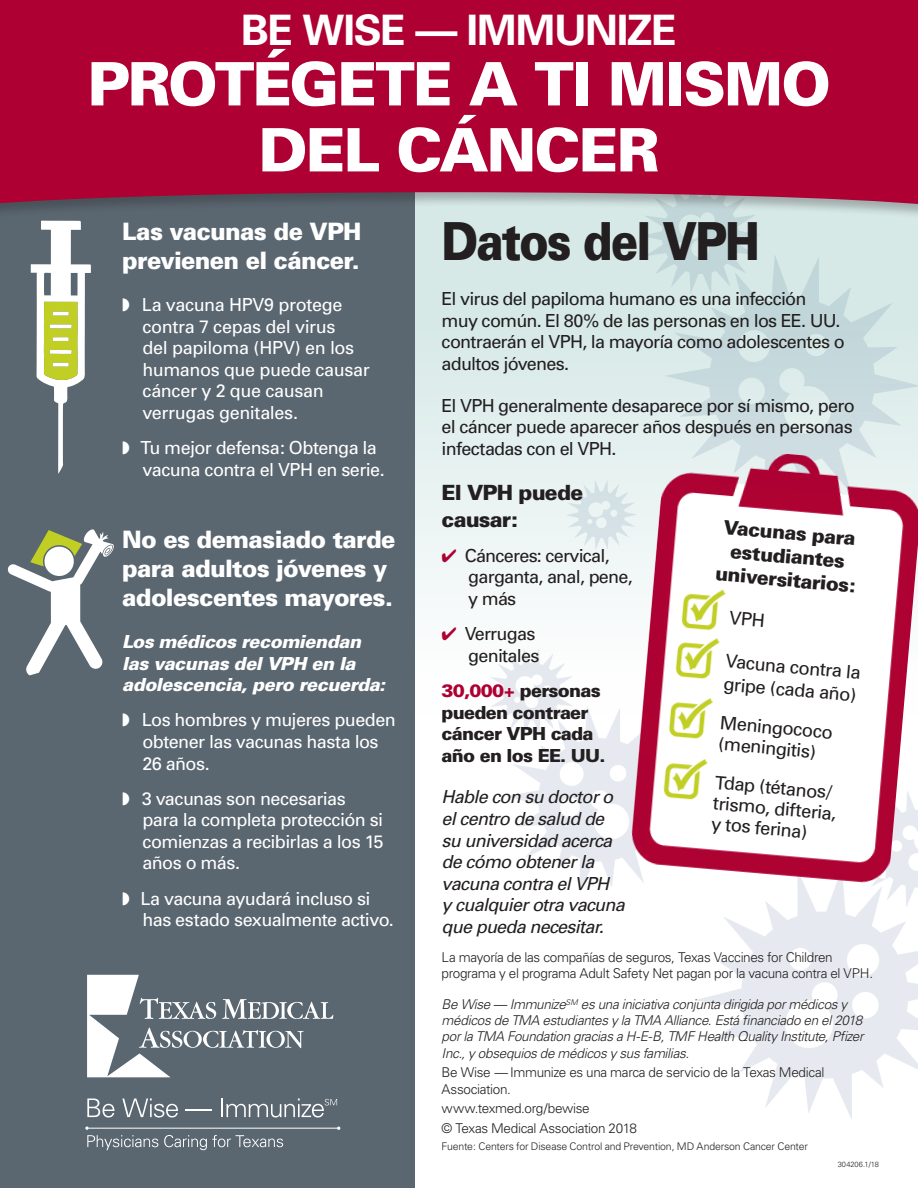
<style>
.page{position:relative;width:918px;height:1188px;background:#fff}
.page>*{position:absolute;margin:0;border:0;box-sizing:border-box;transform-origin:0 0}
.t1{font:900 60px "Univers";letter-spacing:-.035em;color:#fff}
.t2{font:900 52.5px "Univers";letter-spacing:-.045em;color:#231f20;scale:.85 1}
.t3{font:700 42px "Univers";letter-spacing:-.03em;color:#fff}
.t4{font:900 24px/28.8px "Univers";letter-spacing:-.03em;color:#fff}
.t5{font:900 21px/26.2px "Univers";letter-spacing:-.035em;color:#231f20}
.t6{font:900 19.5px/23.4px "Univers";color:#231f20;text-align:center}
.t7{font:18.45px/23px "Univers";color:#231f20}
.bulleted_copy{font:18px/21.6px "Univers";letter-spacing:-.03em;color:#fff}
.bulleted_copy-2{font:18px/21.6px "Univers";letter-spacing:-.04em;color:#231f20}
.bulleted_copy-3{font:italic 18px/21.6px "Univers";letter-spacing:-.04em;color:#231f20}
.t8{font:italic 900 18px/21.6px "Univers";letter-spacing:-.025em;color:#fff}
.bulleted_copy-4{font:900 18px/21.6px "Univers";letter-spacing:-.04em;color:#231f20}
.t9{font:300 13.5px/16.2px "Univers";letter-spacing:-.025em;color:#231f20}
.t10{font:italic 300 13.5px/16.2px "Univers";letter-spacing:-.025em;color:#231f20}
.t11{font:300 10.5px "Univers";letter-spacing:-.015em;color:#231f20}
.t12{font:300 7.5px "Univers";letter-spacing:.005em;color:#231f20}
.s1{color:#ae0032}
.s2{font-style:italic}
</style>
<div class="page">
<svg style="left:415px;top:220px;width:220px;height:377px;background:#e0eeec"></svg>
<img style="left:635px;top:220px;width:283px;height:223px">
<img style="left:489px;top:649px;width:140px;height:242px">
<img style="left:696px;top:886px;width:222px;height:233px">
<img style="left:562px;top:478px;width:67px;height:71px">
<div style="left:0;top:156px;width:415px;height:1032px;background:#5a6670"></div>
<svg style="left:87px;top:975px;width:246px;height:102px"></svg>
<svg style="left:87px;top:1098px;width:27px;height:19px"></svg>
<svg style="left:122px;top:1098px;width:56px;height:19px"></svg>
<hr style="left:186px;top:1109px;width:26px;height:2px;background:#fff">
<svg style="left:164px;top:1135px;width:119px;height:15px"></svg>
<hr style="left:88px;top:1128px;width:250px;height:1px;background:#fff">
<svg style="left:85px;top:1127px;width:73px;height:23px"></svg>
<svg style="left:221px;top:1098px;width:116px;height:19px"></svg>
<div style="left:0;top:0;width:918px;height:220px;background:#231f20;opacity:.3"></div>
<div style="left:0;top:0;width:918px;height:205px;background:#ae0032"></div>
<img style="left:629px;top:443px;width:289px;height:443px">
<img style="left:675px;top:582px;width:54px;height:64px">
<img style="left:669px;top:631px;width:54px;height:64px">
<img style="left:662px;top:691px;width:55px;height:64px">
<img style="left:657px;top:752px;width:54px;height:64px">
<svg style="left:31px;top:221px;width:60px;height:253px"></svg>
<svg style="left:53px;top:363px;width:16px;height:4px"></svg>
<svg style="left:7px;top:529px;width:107px;height:146px"></svg>
<svg style="left:729px;top:611px;width:35px;height:16px"></svg>
<p class="t3" style="left:241px;top:5px;width:438px">BE WISE — IMMUNIZE</p>
<p class="t1" style="left:87px;top:47px;width:745px">PROTÉGETE A TI MISMO</p>
<p class="t1" style="left:258px;top:113px;width:403px">DEL CÁNCER</p>
<p class="t4" style="left:122px;top:217px;width:241px">Las vacunas de VPH previenen el cáncer.</p>
<p class="t2" style="left:442px;top:209px;width:376px">Datos del VPH</p>
<p class="bulleted_copy-2" style="left:442px;top:288px;width:405px">El virus del papiloma humano es una infección muy común. El 80% de las personas en los EE. UU. contraerán el VPH, la mayoría como adolescentes o adultos jóvenes.</p>
<p class="bulleted_copy-2" style="left:442px;top:395px;width:415px;text-align:justify">El VPH generalmente desaparece por sí mismo, pero el cáncer puede aparecer años después en personas infectadas con el VPH.</p>
<p class="t5" style="left:442px;top:480px;width:143px">El VPH puede causar:</p>
<p class="bulleted_copy-2" style="left:468px;top:545px;width:166px;text-indent:-27px"><span class="s1">✔</span> Cánceres: cervical, garganta, anal, pene, y más</p>
<p class="bulleted_copy-2" style="left:442px;top:623px;width:99px;text-align:right"><span class="s1">✔</span> Verrugas genitales</p>
<p class="bulleted_copy-4" style="left:442px;top:680px;width:165px"><span class="s1">30,000+</span> personas pueden contraer cáncer VPH cada año en los EE. UU.</p>
<p class="bulleted_copy-3" style="left:442px;top:786px;width:185px">Hable con su doctor o el centro de salud de su universidad acerca de cómo obtener la vacuna contra el VPH<br>y cualquier otra vacuna que pueda necesitar.</p>
<p class="bulleted_copy" style="left:142px;top:294px;width:229px">La vacuna HPV9 protege contra 7 cepas del virus<br>del papiloma (HPV) en los humanos que puede causar cáncer y 2 que causan verrugas genitales.</p>
<p class="bulleted_copy" style="left:141px;top:437px;width:246px">Tu mejor defensa: Obtenga la vacuna contra el VPH en serie.</p>
<p class="t6" style="left:721px;top:515px;width:143px;rotate:5deg">Vacunas para estudiantes universitarios:</p>
<p class="t4" style="left:122px;top:525px;width:275px">No es demasiado tarde para adultos jóvenes y adolescentes mayores.</p>
<p class="t8" style="left:122px;top:630px;width:264px">Los médicos recomiendan las vacunas del VPH en la adolescencia, pero recuerda:</p>
<p class="bulleted_copy" style="left:142px;top:709px;width:256px">Los hombres y mujeres pueden obtener las vacunas hasta los<br>26 años.</p>
<p class="bulleted_copy" style="left:142px;top:788px;width:243px">3 vacunas son necesarias para la completa protección si comienzas a recibirlas a los 15 años o más.</p>
<p class="bulleted_copy" style="left:141px;top:888px;width:255px">La vacuna ayudará incluso si has estado sexualmente activo.</p>
<p class="t7" style="left:727px;top:649px;width:137px;rotate:5deg">Vacuna contra la gripe (cada año)</p>
<p class="t7" style="left:721px;top:711px;width:115px;rotate:5deg">Meningococo</p>
<p class="t7" style="left:719px;top:732px;width:100px;rotate:5deg">(meningitis)</p>
<p class="t7" style="left:716px;top:771px;width:119px;rotate:5deg">Tdap (tétanos/</p>
<p class="t7" style="left:714px;top:791px;width:125px;rotate:5deg">trismo, difteria,</p>
<p class="t7" style="left:712px;top:812px;width:98px;rotate:5deg">y tos ferina)</p>
<p class="t9" style="left:442px;top:949px;width:433px">La mayoría de las compañías de seguros, Texas Vaccines for Children programa y el programa Adult Safety Net pagan por la vacuna contra el VPH.</p>
<p class="t10" style="left:442px;top:996px;width:423px">Be Wise — Immunize<sup>SM</sup> es una iniciativa conjunta dirigida por médicos y médicos de TMA estudiantes y la TMA Alliance. Está financiado en el 2018 por la TMA Foundation gracias a H-E-B, TMF Health Quality Institute, Pfizer Inc., y obsequios de médicos y sus familias.</p>
<p class="t9" style="left:442px;top:1064px;width:384px">Be Wise <span class="s2">—</span> Immunize es una marca de servicio de la Texas Medical<br>Association.</p>
<p class="t9" style="left:442px;top:1100px;width:149px">www.texmed.org/bewise</p>
<p class="t9" style="left:442px;top:1120px;width:197px">© Texas Medical Association 2018</p>
<p class="t11" style="left:442px;top:1140px;width:368px">Fuente: Centers for Disease Control and Prevention, MD Anderson Cancer Center</p>
<p class="t12" style="left:838px;top:1160px;width:43px">304206.1/18</p>
</div>
